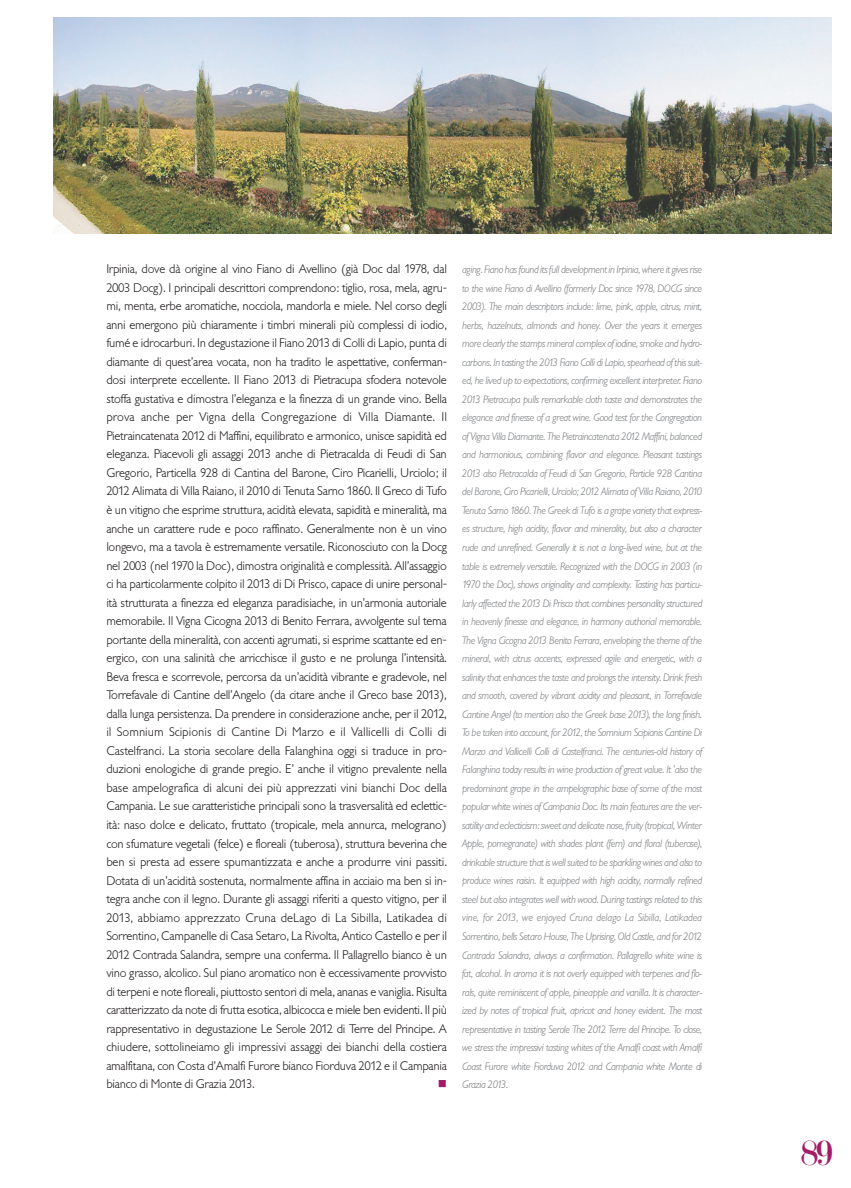
<style>
.page{position:relative;width:851px;height:1188px;background:#fff}
.page>*{position:absolute;margin:0;border:0;box-sizing:border-box;transform-origin:0 0}
.t1{font:37.5px "Modern";color:#a21c68}
.t2{font:300 12.5px/18.5px "Gill Sans BQ";letter-spacing:-.025em;color:#231f20;text-align:justify}
.t3{font:italic 300 10.62px/18.5px "Gill Sans BQ";letter-spacing:-.055em;color:#808285;text-align:justify}
</style>
<div class="page">
<img style="left:53px;top:18px;width:778px;height:216px">
<p class="t2" style="left:106px;top:260px;width:342px">Irpinia, dove dà origine al vino Fiano di Avellino (già Doc dal 1978, dal 2003 Docg). I principali descrittori comprendono: tiglio, rosa, mela, agru&shy;mi, menta, erbe aromatiche, nocciola, mandorla e miele. Nel corso degli anni emergono più chiaramente i timbri minerali più complessi di iodio, fumé e idrocarburi. In degustazione il Fiano 2013 di Colli di Lapio, punta di diamante di quest’area vocata, non ha tradito le aspettative, conferman&shy;dosi interprete eccellente. Il Fiano 2013 di Pietracupa sfodera notevole stoffa gustativa e dimostra l’eleganza e la finezza di un grande vino. Bella prova anche per Vigna della Congregazione di Villa Diamante. Il Pietraincatenata 2012 di Maffini, equilibrato e armonico, unisce sapidità ed eleganza. Piacevoli gli assaggi 2013 anche di Pietracalda di Feudi di San Gregorio, Particella 928 di Cantina del Barone, Ciro Picarielli, Urciolo; il 2012 Alimata di Villa Raiano, il 2010 di Tenuta Sarno 1860. Il Greco di Tufo è un vitigno che esprime struttura, acidità elevata, sapidità e mineralità, ma anche un carattere rude e poco raffinato. Generalmente non è un vino longevo, ma a tavola è estremamente versatile. Riconosciuto con la Docg nel 2003 (nel 1970 la Doc), dimostra originalità e complessità. All’assaggio ci ha particolarmente colpito il 2013 di Di Prisco, capace di unire personal&shy;ità strutturata a finezza ed eleganza paradisiache, in un’armonia autoriale memorabile. Il Vigna Cicogna 2013 di Benito Ferrara, avvolgente sul tema portante della mineralità, con accenti agrumati, si esprime scattante ed en&shy;ergico, con una salinità che arricchisce il gusto e ne prolunga l’intensità.<br>Beva fresca e scorrevole, percorsa da un’acidità vibrante e gradevole, nel Torrefavale di Cantine dell’Angelo (da citare anche il Greco base 2013), dalla lunga persistenza. Da prendere in considerazione anche, per il 2012, il Somnium Scipionis di Cantine Di Marzo e il Vallicelli di Colli di Castelfranci. La storia secolare della Falanghina oggi si traduce in pro&shy;duzioni enologiche di grande pregio. E’ anche il vitigno prevalente nella base ampelografica di alcuni dei più apprezzati vini bianchi Doc della Campania. Le sue caratteristiche principali sono la trasversalità ed eclettic&shy;ità: naso dolce e delicato, fruttato (tropicale, mela annurca, melograno) con sfumature vegetali (felce) e floreali (tuberosa), struttura beverina che ben si presta ad essere spumantizzata e anche a produrre vini passiti.<br>Dotata di un’acidità sostenuta, normalmente affina in acciaio ma ben si in&shy;tegra anche con il legno. Durante gli assaggi riferiti a questo vitigno, per il 2013, abbiamo apprezzato Cruna deLago di La Sibilla, Latikadea di Sorrentino, Campanelle di Casa Setaro, La Rivolta, Antico Castello e per il 2012 Contrada Salandra, sempre una conferma. Il Pallagrello bianco è un vino grasso, alcolico. Sul piano aromatico non è eccessivamente provvisto di terpeni e note floreali, piuttosto sentori di mela, ananas e vaniglia. Risulta caratterizzato da note di frutta esotica, albicocca e miele ben evidenti. Il più rappresentativo in degustazione Le Serole 2012 di Terre del Principe. A chiudere, sottolineiamo gli impressivi assaggi dei bianchi della costiera amalfitana, con Costa d’Amalfi Furore bianco Fiorduva 2012 e il Campania bianco di Monte di Grazia 2013.</p>
<p class="t3" style="left:461px;top:260px;width:242px">aging. Fiano has found its full development in Irpinia, where it gives rise to the wine Fiano di Avellino (formerly Doc since 1978, DOCG since 2003). The main descriptors include: lime, pink, apple, citrus, mint, herbs, hazelnuts, almonds and honey. Over the years it emerges more clearly the stamps mineral complex of iodine, smoke and hydro&shy;carbons. In tasting the 2013 Fiano Colli di Lapio, spearhead of this suit&shy;ed, he lived up to expectations, confirming excellent interpreter. Fiano 2013 Pietracupa pulls remarkable cloth taste and demonstrates the elegance and finesse of a great wine. Good test for the Congregation of Vigna Villa Diamante. The Pietraincatenata 2012 Maffini, balanced and harmonious, combining flavor and elegance. Pleasant tastings 2013 also Pietracalda of Feudi di San Gregorio, Particle 928 Cantina del Barone, Ciro Picarielli, Urciolo; 2012 Alimata of Villa Raiano, 2010<br>Tenuta Sarno 1860. The Greek di Tufo is a grape variety that express&shy;es structure, high acidity, flavor and minerality, but also a character rude and unrefined. Generally it is not a long-lived wine, but at the table is extremely versatile. Recognized with the DOCG in 2003 (in 1970 the Doc), shows originality and complexity. Tasting has particu&shy;larly affected the 2013 Di Prisco that combines personality structured in heavenly finesse and elegance, in harmony authorial memorable.<br>The Vigna Cicogna 2013 Benito Ferrara, enveloping the theme of the mineral, with citrus accents, expressed agile and energetic, with a salinity that enhances the taste and prolongs the intensity. Drink fresh and smooth, covered by vibrant acidity and pleasant, in Torrefavale Cantine Angel (to mention also the Greek base 2013), the long finish.<br>To be taken into account, for 2012, the Somnium Scipionis Cantine Di Marzo and Vallicelli Colli di Castelfranci. The centuries-old history of Falanghina today results in wine production of great value. It 'also the predominant grape in the ampelographic base of some of the most popular white wines of Campania Doc. Its main features are the ver&shy;satility and eclecticism: sweet and delicate nose, fruity (tropical, Winter Apple, pomegranate) with shades plant (fern) and floral (tuberose), drinkable structure that is well suited to be sparkling wines and also to produce wines raisin. It equipped with high acidity, normally refined steel but also integrates well with wood. During tastings related to this vine, for 2013, we enjoyed Cruna delago La Sibilla, Latikadea Sorrentino, bells Setaro House, The Uprising, Old Castle, and for 2012<br>Contrada Salandra, always a confirmation. Pallagrello white wine is fat, alcohol. In aroma it is not overly equipped with terpenes and flo&shy;rals, quite reminiscent of apple, pineapple and vanilla. It is character&shy;ized by notes of tropical fruit, apricot and honey evident. The most representative in tasting Serole The 2012 Terre del Principe. To close, we stress the impressivi tasting whites of the Amalfi coast with Amalfi Coast Furore white Fiorduva 2012 and Campania white Monte di Grazia 2013.</p>
<h1 class="t1" style="left:800px;top:1133px;width:34px">89</h1>
</div>
